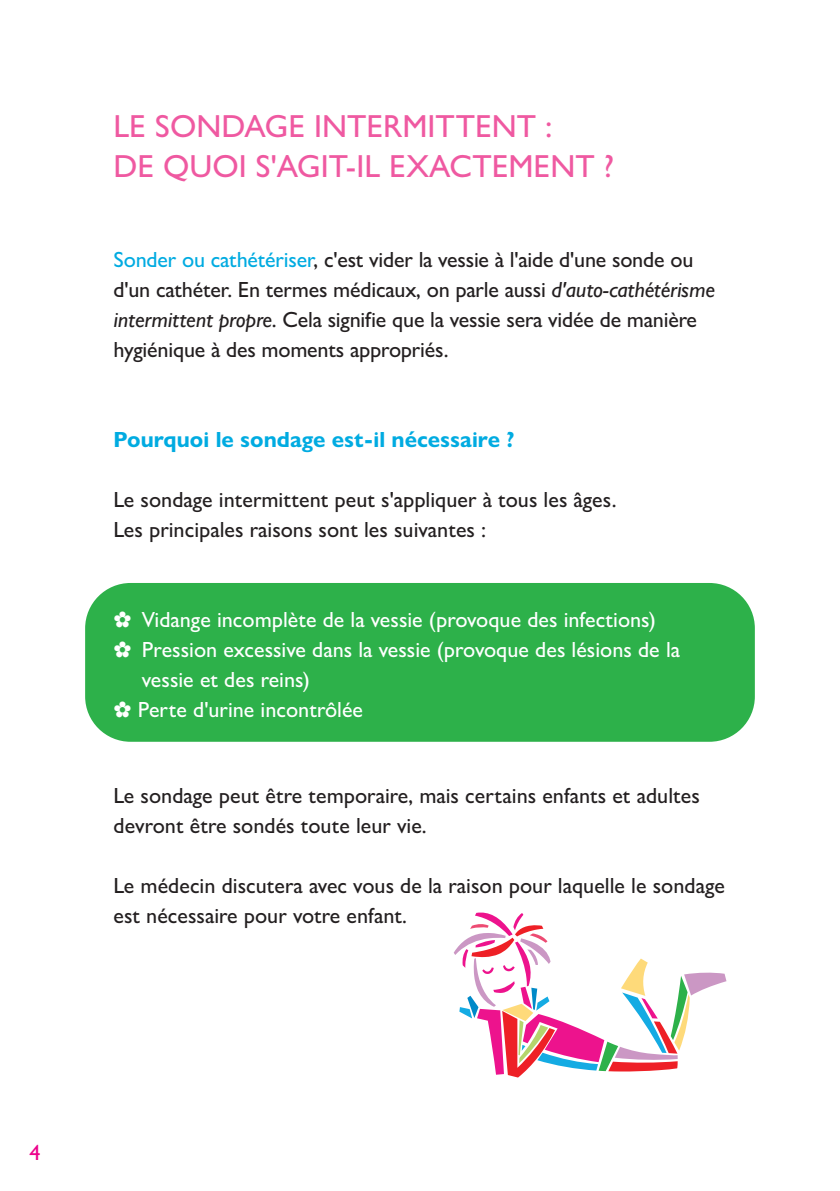
<style>
.page{position:relative;width:840px;height:1191px;background:#fff}
.page>*{position:absolute;margin:0;border:0;box-sizing:border-box;transform-origin:0 0}
.t1{font:500 32px/40px "Gill Sans Nova";color:#ef59a1}
.t2{font:500 22px/30px "Gill Sans Nova";color:#231f20}
.t3{font:500 22px "Gill Sans Nova";color:#fff}
.t4{font:700 22px "Gill Sans Nova";color:#00abe1}
.t5{font:500 22px "Gill Sans Nova";color:#ed028c}
.s1{color:#00abe1}
.s2{font-style:italic}
</style>
<div class="page">
<div style="left:85px;top:583px;width:669px;height:158px;background:#2db14a;border-radius:45px"></div>
<svg style="left:453px;top:912px;width:273px;height:165px"></svg>
<h1 class="t1" style="left:113px;top:106px;width:502px">LE SONDAGE INTERMITTENT :<br>DE QUOI S'AGIT-IL EXACTEMENT ?</h1>
<p class="t2" style="left:113px;top:244px;width:602px"><span class="s1">Sonder ou cathétériser</span>, c'est vider la vessie à l'aide d'une sonde ou d'un cathéter. En termes médicaux, on parle aussi <span class="s2">d'auto-cathétérisme intermittent propre</span>. Cela signifie que la vessie sera vidée de manière hygiénique à des moments appropriés.</p>
<p class="t4" style="left:113px;top:426px;width:402px">Pourquoi le sondage est-il nécessaire ?</p>
<p class="t2" style="left:113px;top:484px;width:504px">Le sondage intermittent peut s'appliquer à tous les âges.<br>Les principales raisons sont les suivantes :</p>
<p class="t3" style="left:113px;top:606px;width:543px">✿ Vidange incomplète de la vessie (provoque des infections)</p>
<p class="t3" style="left:113px;top:636px;width:567px">✿ Pression excessive dans la vessie (provoque des lésions de la</p>
<p class="t3" style="left:142px;top:666px;width:169px">vessie et des reins)</p>
<p class="t3" style="left:113px;top:696px;width:251px">✿ Perte d'urine incontrôlée</p>
<p class="t2" style="left:113px;top:780px;width:587px">Le sondage peut être temporaire, mais certains enfants et adultes devront être sondés toute leur vie.</p>
<p class="t2" style="left:113px;top:870px;width:612px">Le médecin discutera avec vous de la raison pour laquelle le sondage est nécessaire pour votre enfant.</p>
<p class="t5" style="left:29px;top:1138px;width:13px">4</p>
</div>
